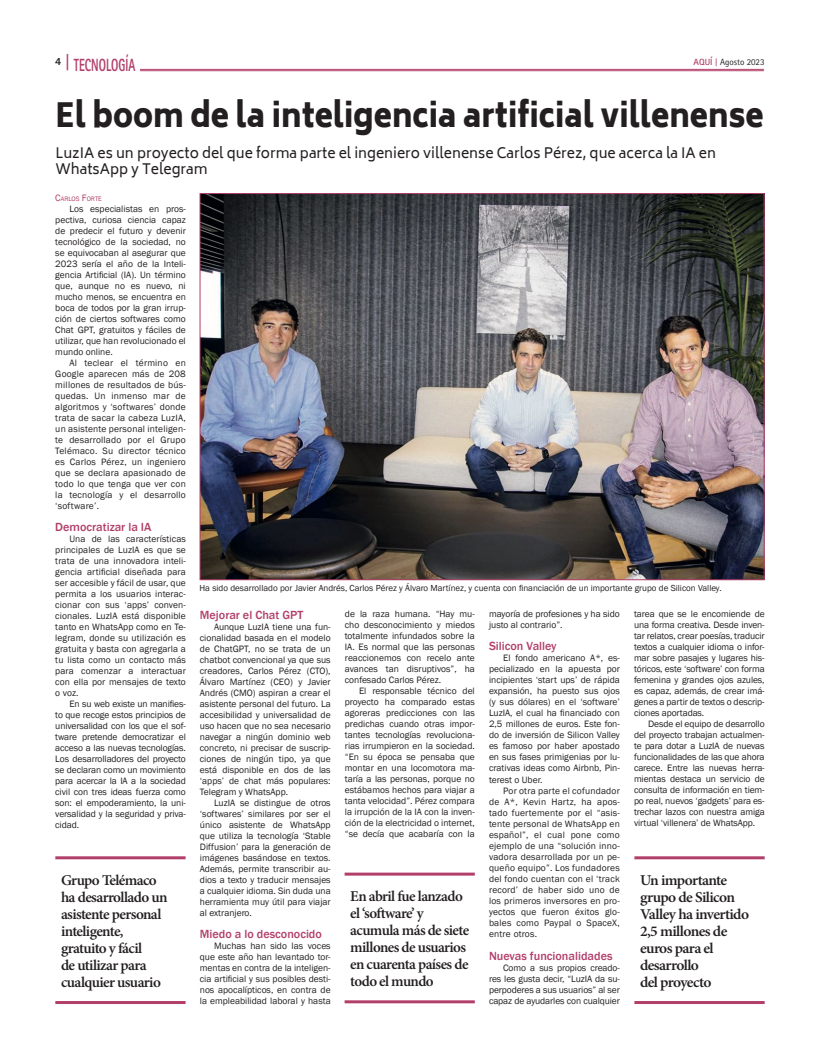
<style>
.page{position:relative;width:820px;height:1049px;background:#fff}
.page>*{position:absolute;margin:0;border:0;box-sizing:border-box;transform-origin:0 0}
.t1{font:900 33px "Biryani";color:#231f20;scale:.9 1}
.t2{font:800 17.6px "Rotis Sans Serif Std";color:#b23f6a;scale:.64 1}
.t3{font:600 15px/17px "Minion Pro";letter-spacing:-.04em;color:#231f20}
.t4{font:14px/16.8px "Biryani";color:#231f20}
.t5{font:500 12.1px "Franklin Gothic";color:#b23f6a}
.t6{font:800 11px "Rotis Sans Serif Std";color:#231f20}
.t7{font:9.5px/11px "Franklin Gothic";color:#231f20;text-align:justify}
.t8{font:9px "Franklin Gothic";color:#231f20}
.t9{font:9px "Rotis Sans Serif Std";color:#231f20}
.t10{font:6.7px "Franklin Gothic";color:#b23f6a}
.s1{font-size:18.2px}
.s2{font-weight:700;color:#b23f6a}
.s3{font-family:"Rotis Serif Std";font-weight:700;color:#b23f6a}
.s4{font-size:9.5px}
</style>
<div class="page">
<img style="left:201px;top:195px;width:561px;height:383px">
<hr style="left:55px;top:856px;width:130px;height:3px;background:#b23f6a">
<hr style="left:55px;top:1001px;width:130px;height:3px;background:#b23f6a">
<hr style="left:344px;top:872px;width:130px;height:3px;background:#b23f6a">
<hr style="left:344px;top:1000px;width:130px;height:3px;background:#b23f6a">
<hr style="left:634px;top:856px;width:130px;height:3px;background:#b23f6a">
<hr style="left:634px;top:1001px;width:130px;height:3px;background:#b23f6a">
<hr style="left:140px;top:69px;width:623px;height:1px;background:#b23f6a">
<hr style="left:140px;top:71px;width:623px;height:1px;background:#b23f6a">
<h2 class="t2" style="left:66px;top:54px;width:110px"><span class="s1">|</span> TECNOLOGÍA</h2>
<p class="t6" style="left:55px;top:54px;width:8px">4</p>
<p class="t9" style="left:693px;top:57px;width:72px"><span class="s2">AQUÍ</span> <span class="s3">|</span> Agosto 2023</p>
<h1 class="t1" style="left:55px;top:96px;width:788px">El boom de la inteligencia artificial villenense</h1>
<h3 class="t4" style="left:55px;top:144px;width:661px">LuzIA es un proyecto del que forma parte el ingeniero villenense Carlos Pérez, que acerca la IA en<br>WhatsApp y Telegram</h3>
<p class="t10" style="left:55px;top:194px;width:48px"><span class="s4">C</span>ARLOS <span class="s4">F</span>ORTE</p>
<p class="t7" style="left:55px;top:203px;width:132px;text-indent:14px">Los especialistas en pros&shy;pectiva, curiosa ciencia capaz de predecir el futuro y devenir tecnológico de la sociedad, no se equivocaban al asegurar que 2023 sería el año de la Inteli&shy;gencia Artificial (IA). Un término que, aunque no es nuevo, ni mucho menos, se encuentra en boca de todos por la gran irrup&shy;ción de ciertos softwares como Chat GPT, gratuitos y fáciles de utilizar, que han revolucionado el mundo online.</p>
<p class="t7" style="left:55px;top:357px;width:132px;text-indent:14px">Al teclear el término en Google aparecen más de 208 millones de resultados de bús&shy;quedas. Un inmenso mar de algoritmos y ‘softwares’ donde trata de sacar la cabeza LuzIA, un asistente personal inteligen&shy;te desarrollado por el Grupo Telémaco. Su director técnico es Carlos Pérez, un ingeniero que se declara apasionado de todo lo que tenga que ver con la tecnología y el desarrollo ‘software’.</p>
<p class="t5" style="left:55px;top:519px;width:98px">Democratizar la IA</p>
<p class="t7" style="left:55px;top:533px;width:132px;text-indent:14px">Una de las características principales de LuzIA es que se trata de una innovadora inteli&shy;gencia artificial diseñada para ser accesible y fácil de usar, que permita a los usuarios interac&shy;cionar con sus ‘apps’ conven&shy;cionales. LuzIA está disponible tanto en WhatsApp como en Te&shy;legram, donde su utilización es gratuita y basta con agregarla a tu lista como un contacto más para comenzar a interactuar con ella por mensajes de texto o voz.</p>
<p class="t7" style="left:55px;top:698px;width:132px;text-indent:14px">En su web existe un manifies&shy;to que recoge estos principios de universalidad con los que el sof&shy;tware pretende democratizar el acceso a las nuevas tecnologías.<br>Los desarrolladores del proyecto se declaran como un movimiento para acercar la IA a la sociedad civil con tres ideas fuerza como son: el empoderamiento, la uni&shy;versalidad y la seguridad y priva&shy;cidad.</p>
<h3 class="t3" style="left:61px;top:871px;width:108px">Grupo Telémaco ha desarrollado un asistente personal inteligente, gratuito y fácil<br>de utilizar para cualquier usuario</h3>
<p class="t8" style="left:199px;top:583px;width:523px">Ha sido desarrollado por Javier Andrés, Carlos Pérez y Álvaro Martínez, y cuenta con financiación de un importante grupo de Silicon Valley.</p>
<p class="t5" style="left:200px;top:607px;width:105px">Mejorar el Chat GPT</p>
<p class="t7" style="left:200px;top:621px;width:132px;text-indent:14px">Aunque LuzIA tiene una fun&shy;cionalidad basada en el modelo de ChatGPT, no se trata de un chatbot convencional ya que sus creadores, Carlos Pérez (CTO), Álvaro Martínez (CEO) y Javier Andrés (CMO) aspiran a crear el asistente personal del futuro. La accesibilidad y universalidad de uso hacen que no sea necesario navegar a ningún dominio web concreto, ni precisar de suscrip&shy;ciones de ningún tipo, ya que está disponible en dos de las ‘apps’ de chat más populares:<br>Telegram y WhatsApp.</p>
<p class="t7" style="left:200px;top:797px;width:132px;text-indent:14px">LuzIA se distingue de otros ‘softwares’ similares por ser el único asistente de WhatsApp que utiliza la tecnología ‘Stable Diffusion’ para la generación de imágenes basándose en textos.<br>Además, permite transcribir au&shy;dios a texto y traducir mensajes a cualquier idioma. Sin duda una herramienta muy útil para viajar al extranjero.</p>
<p class="t5" style="left:200px;top:926px;width:123px">Miedo a lo desconocido</p>
<p class="t7" style="left:200px;top:940px;width:132px;text-indent:14px">Muchas han sido las voces que este año han levantado tor&shy;mentas en contra de la inteligen&shy;cia artificial y sus posibles desti&shy;nos apocalípticos, en contra de la empleabilidad laboral y hasta</p>
<p class="t7" style="left:489px;top:608px;width:132px">mayoría de profesiones y ha sido justo al contrario”.</p>
<p class="t5" style="left:489px;top:638px;width:69px">Silicon Valley</p>
<p class="t7" style="left:489px;top:652px;width:132px;text-indent:14px">El fondo americano A*, es&shy;pecializado en la apuesta por incipientes ‘start ups’ de rápida expansión, ha puesto sus ojos (y sus dólares) en el ‘software’ LuzIA, el cual ha financiado con 2,5 millones de euros. Este fon&shy;do de inversión de Silicon Valley es famoso por haber apostado en sus fases primigenias por lu&shy;crativas ideas como Airbnb, Pin&shy;terest o Uber.</p>
<p class="t7" style="left:489px;top:785px;width:132px;text-indent:14px">Por otra parte el cofundador de A*, Kevin Hartz, ha apos&shy;tado fuertemente por el “asis&shy;tente personal de WhatsApp en español”, el cual pone como ejemplo de una “solución inno&shy;vadora desarrollada por un pe&shy;queño equipo”. Los fundadores del fondo cuentan con el ‘track record’ de haber sido uno de los primeros inversores en pro&shy;yectos que fueron éxitos glo&shy;bales como Paypal o SpaceX, entre otros.</p>
<p class="t5" style="left:489px;top:948px;width:125px">Nuevas funcionalidades</p>
<p class="t7" style="left:489px;top:962px;width:132px;text-indent:14px">Como a sus propios creado&shy;res les gusta decir, “LuzIA da su&shy;perpoderes a sus usuarios” al ser capaz de ayudarles con cualquier</p>
<p class="t7" style="left:633px;top:608px;width:132px">tarea que se le encomiende de una forma creativa. Desde inven&shy;tar relatos, crear poesías, traducir textos a cualquier idioma o infor&shy;mar sobre pasajes y lugares his&shy;tóricos, este ‘software’ con forma femenina y grandes ojos azules, es capaz, además, de crear imá&shy;genes a partir de textos o descrip&shy;ciones aportadas.</p>
<p class="t7" style="left:633px;top:718px;width:132px;text-indent:14px">Desde el equipo de desarrollo del proyecto trabajan actualmen&shy;te para dotar a LuzIA de nuevas funcionalidades de las que ahora carece. Entre las nuevas herra&shy;mientas destaca un servicio de consulta de información en tiem&shy;po real, nuevos ‘gadgets’ para es&shy;trechar lazos con nuestra amiga virtual ‘villenera’ de WhatsApp.</p>
<p class="t7" style="left:345px;top:608px;width:131px">de la raza humana. “Hay mu&shy;cho desconocimiento y miedos totalmente infundados sobre la IA. Es normal que las personas reaccionemos con recelo ante avances tan disruptivos”, ha confesado Carlos Pérez.</p>
<p class="t7" style="left:345px;top:685px;width:131px;text-indent:14px">El responsable técnico del proyecto ha comparado estas agoreras predicciones con las predichas cuando otras impor&shy;tantes tecnologías revoluciona&shy;rias irrumpieron en la sociedad. “En su época se pensaba que montar en una locomotora ma&shy;taría a las personas, porque no estábamos hechos para viajar a tanta velocidad”. Pérez compara la irrupción de la IA con la inven&shy;ción de la electricidad o internet, “se decía que acabaría con la</p>
<h3 class="t3" style="left:639px;top:871px;width:110px">Un importante grupo de Silicon<br>Valley ha invertido<br>2,5 millones de euros para el desarrollo<br>del proyecto</h3>
<h3 class="t3" style="left:350px;top:888px;width:120px">En abril fue lanzado el ‘software’ y acumula más de siete millones de usuarios en cuarenta países de todo el mundo</h3>
</div>
